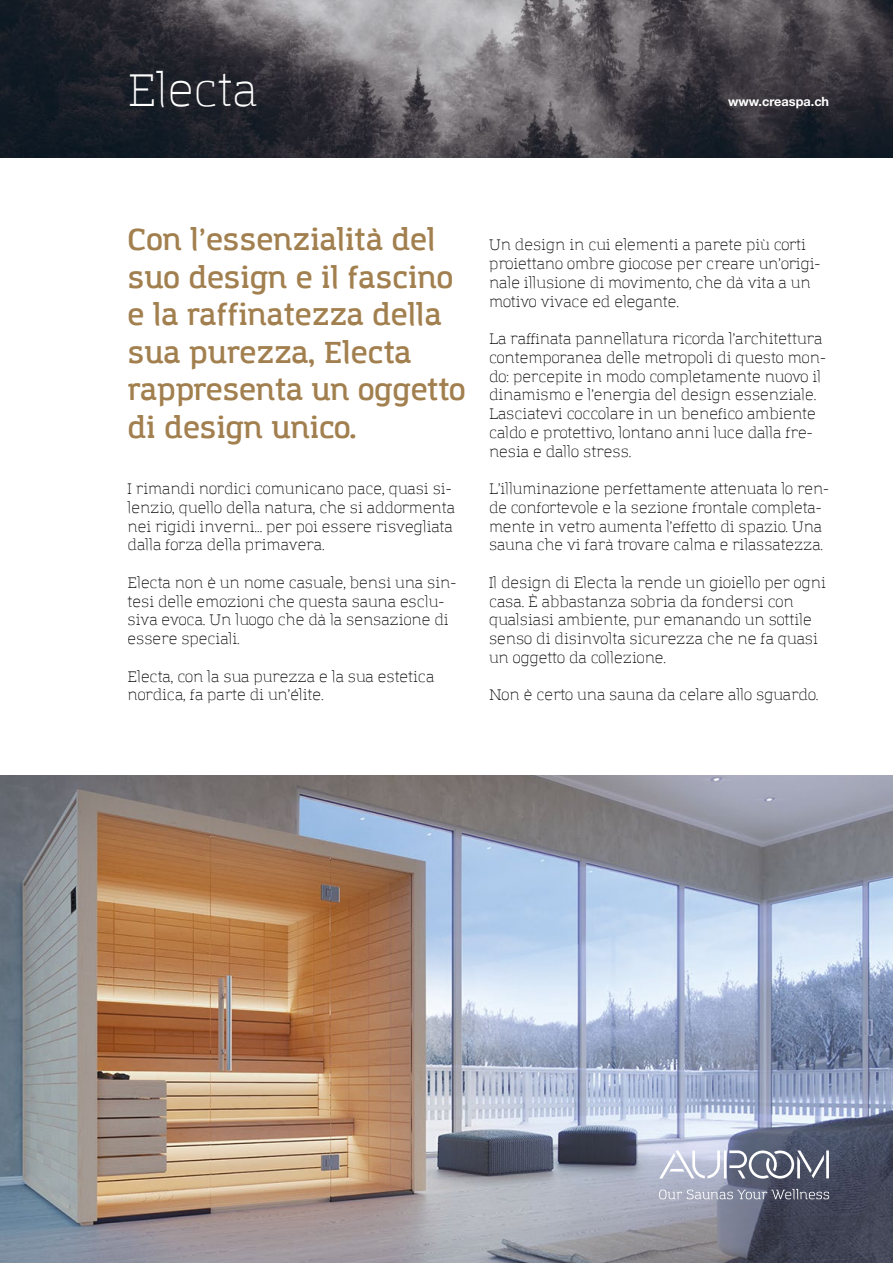
<style>
.page{position:relative;width:893px;height:1263px;background:#fff}
.page>*{position:absolute;margin:0;border:0;box-sizing:border-box;transform-origin:0 0}
.t1{font:300 45px "Amazing Grotesk";color:#fff}
.t2{font:600 30px/37.5px "Amazing Grotesk";color:#a27f4e}
.t3{font:300 15px/18.8px "Amazing Grotesk";color:#000}
.t4{font:700 12.75px "Helvetica Neue";color:#fff}
</style>
<div class="page">
<img style="left:0;top:0;width:893px;height:157px">
<img style="left:0;top:775px;width:893px;height:488px">
<svg style="left:659px;top:1150px;width:170px;height:28px"></svg>
<svg style="left:659px;top:1189px;width:170px;height:10px;background:#9194a4"></svg>
<h1 class="t1" style="left:128px;top:64px;width:131px">Electa</h1>
<p class="t4" style="left:728px;top:94px;width:103px">www.creaspa.ch</p>
<h2 class="t2" style="left:128px;top:222px;width:340px">Con l’essenzialità del suo design e il fascino e la raffinatezza della sua purezza, Electa rappresenta un oggetto di design unico.</h2>
<p class="t3" style="left:128px;top:480px;width:329px">I rimandi nordici comunicano pace, quasi si&shy;lenzio, quello della natura, che si addormenta nei rigidi inverni... per poi essere risvegliata dalla forza della primavera.</p>
<p class="t3" style="left:128px;top:573px;width:330px">Electa non è un nome casuale, bensì una sin&shy;tesi delle emozioni che questa sauna esclu&shy;siva evoca. Un luogo che dà la sensazione di essere speciali.</p>
<p class="t3" style="left:128px;top:667px;width:308px">Electa, con la sua purezza e la sua estetica nordica, fa parte di un’élite.</p>
<p class="t3" style="left:489px;top:236px;width:333px">Un design in cui elementi a parete più corti proiettano ombre giocose per creare un’origi&shy;nale illusione di movimento, che dà vita a un motivo vivace ed elegante.</p>
<p class="t3" style="left:489px;top:330px;width:339px">La raffinata pannellatura ricorda l’architettura contemporanea delle metropoli di questo mon&shy;do: percepite in modo completamente nuovo il dinamismo e l’energia del design essenziale.<br>Lasciatevi coccolare in un benefico ambiente caldo e protettivo, lontano anni luce dalla fre&shy;nesia e dallo stress.</p>
<p class="t3" style="left:489px;top:480px;width:342px">L’illuminazione perfettamente attenuata lo ren&shy;de confortevole e la sezione frontale completa&shy;mente in vetro aumenta l’effetto di spazio. Una sauna che vi farà trovare calma e rilassatezza.</p>
<p class="t3" style="left:489px;top:573px;width:338px">Il design di Electa la rende un gioiello per ogni casa. È abbastanza sobria da fondersi con qualsiasi ambiente, pur emanando un sottile senso di disinvolta sicurezza che ne fa quasi un oggetto da collezione.</p>
<p class="t3" style="left:489px;top:686px;width:331px">Non è certo una sauna da celare allo sguardo.</p>
</div>
